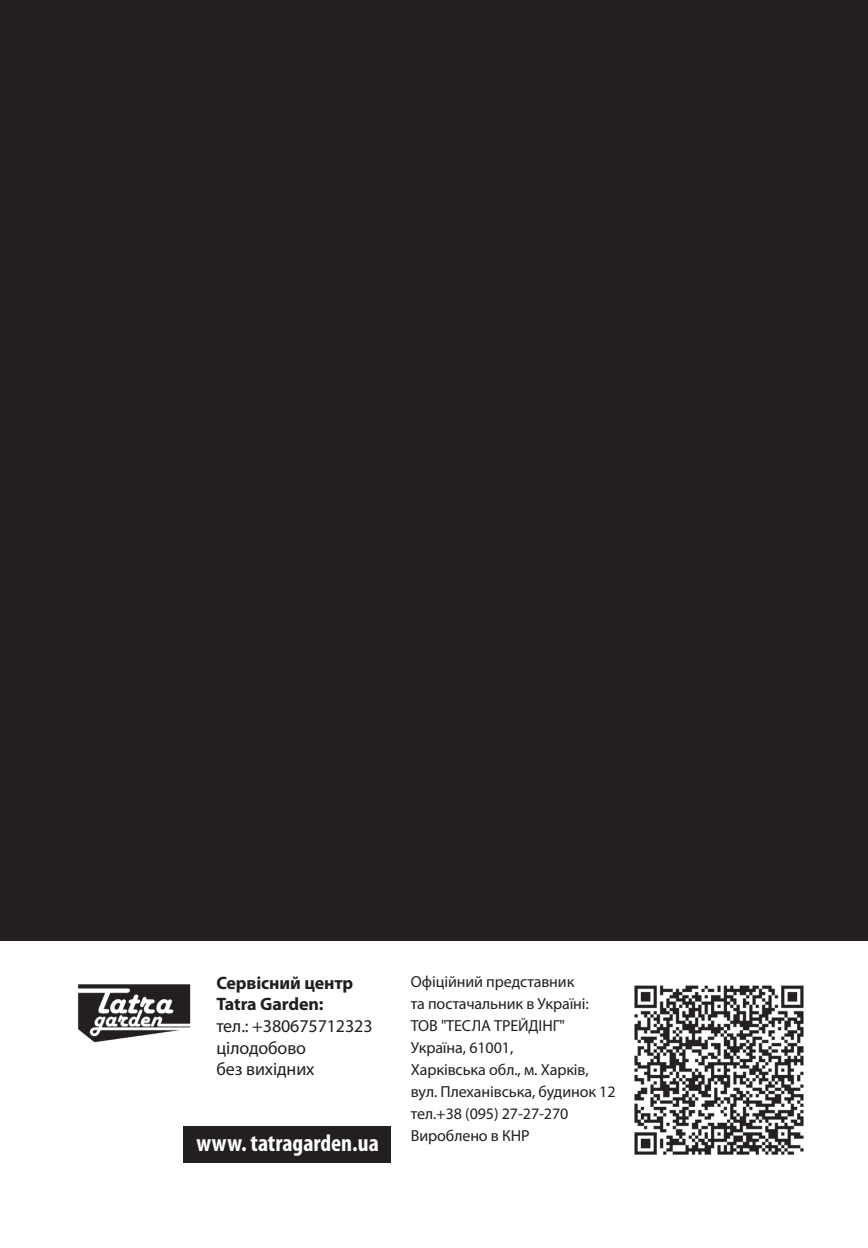
<style>
.page{position:relative;width:868px;height:1248px;background:#fff}
.page>*{position:absolute;margin:0;border:0;box-sizing:border-box;transform-origin:0 0}
.t1{font:700 condensed 24px "Myriad Pro";color:#fff}
.t2{font:18px/21.6px "Myriad Pro";letter-spacing:-.005em;color:#231f20}
.t3{font:700 18px/21.6px "Myriad Pro";letter-spacing:-.005em;color:#231f20}
.t4{font:16px/22px "Myriad Pro";letter-spacing:-.005em;color:#231f20}
</style>
<div class="page">
<div style="left:0;top:0;width:867px;height:1247px;background:#231f20"></div>
<div style="left:0;top:941px;width:867px;height:306px;background:#fff"></div>
<div style="left:183px;top:1125px;width:207px;height:37px;background:#231f20"></div>
<img style="left:78px;top:984px;width:112px;height:44px">
<svg style="left:77px;top:1028px;width:102px;height:15px"></svg>
<img style="left:634px;top:985px;width:170px;height:170px">
<p class="t3" style="left:216px;top:971px;width:138px">Сервісний центр<br>Tatra Garden:</p>
<p class="t2" style="left:216px;top:1014px;width:158px">тел.: +380675712323 цілодобово<br>без вихідних</p>
<h1 class="t1" style="left:196px;top:1128px;width:184px">www. tatragarden.ua</h1>
<p class="t4" style="left:411px;top:970px;width:206px">Офіційний представник<br>та постачальник в Україні:<br>ТОВ "ТЕСЛА ТРЕЙДІНГ"<br>Україна, 61001,<br>Харківська обл., м. Харків, вул. Плеханівська, будинок 12 тел.+38 (095) 27-27-270<br>Вироблено в КНР</p>
</div>
